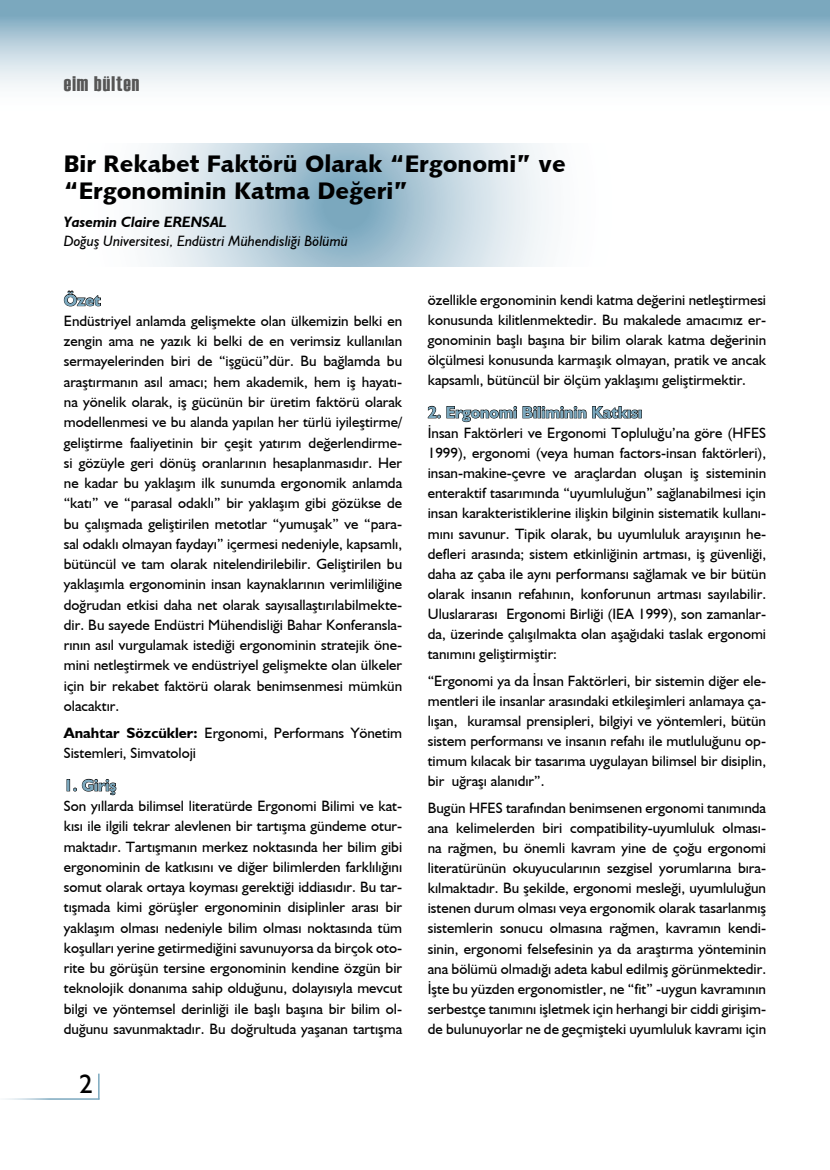
<style>
.page{position:relative;width:830px;height:1170px;background:#fff}
.page>*{position:absolute;margin:0;border:0;box-sizing:border-box;transform-origin:0 0}
.t1{font:27px "Humanist 521 BT";color:#000}
.t2{font:24px/27px "Humanist 531 BT Black A";color:#000}
.t3{font:21px "Haettenschweiler";letter-spacing:.05em;color:#565656}
.t4{font:700 16.5px "Humanist 521 BT";color:#7ba8be}
.t5{font:15px/20.2px "Humanist 521 BT";color:#000;text-align:justify}
.t6{font:italic 15px "Humanist 521 BT";color:#000}
.t7{font:italic 700 15px "Humanist 521 BT";color:#000}
.s1{font-weight:700}
</style>
<div class="page">
<svg style="left:0;top:0;width:829px;height:87px"></svg>
<svg style="left:98px;top:1073px;width:1px;height:25px"></svg>
<svg style="left:829px;top:0;width:1px;height:87px"></svg>
<svg style="left:144px;top:144px;width:405px;height:123px"></svg>
<svg style="left:63px;top:290px;width:38px;height:17px"></svg>
<svg style="left:67px;top:778px;width:50px;height:17px"></svg>
<svg style="left:427px;top:405px;width:214px;height:17px"></svg>
<h3 class="t3" style="left:64px;top:70px;width:77px">eim bülten</h3>
<h2 class="t2" style="left:64px;top:149px;width:503px">Bir Rekabet Faktörü Olarak “Ergonomi” ve “Ergonominin Katma Değeri”</h2>
<p class="t7" style="left:64px;top:212px;width:164px">Yasemin Claire ERENSAL</p>
<p class="t6" style="left:64px;top:232px;width:285px">Doğuş Universitesi, Endüstri Mühendisliği Bölümü</p>
<p class="t4" style="left:64px;top:290px;width:38px">Özet</p>
<p class="t5" style="left:64px;top:310px;width:340px">Endüstriyel anlamda gelişmekte olan ülkemizin belki en zengin ama ne yazık ki belki de en verimsiz kullanılan sermayelerinden biri de “işgücü”dür. Bu bağlamda bu araştırmanın asıl amacı; hem akademik, hem iş hayatı&shy;na yönelik olarak, iş gücünün bir üretim faktörü olarak modellenmesi ve bu alanda yapılan her türlü iyileştirme/ geliştirme faaliyetinin bir çeşit yatırım değerlendirme&shy;si gözüyle geri dönüş oranlarının hesaplanmasıdır. Her ne kadar bu yaklaşım ilk sunumda ergonomik anlamda “katı” ve “parasal odaklı” bir yaklaşım gibi gözükse de bu çalışmada geliştirilen metotlar “yumuşak” ve “para&shy;sal odaklı olmayan faydayı” içermesi nedeniyle, kapsamlı, bütüncül ve tam olarak nitelendirilebilir. Geliştirilen bu yaklaşımla ergonominin insan kaynaklarının verimliliğine doğrudan etkisi daha net olarak sayısallaştırılabilmekte&shy;dir. Bu sayede Endüstri Mühendisliği Bahar Konferansla&shy;rının asıl vurgulamak istediği ergonominin stratejik öne&shy;mini netleştirmek ve endüstriyel gelişmekte olan ülkeler için bir rekabet faktörü olarak benimsenmesi mümkün olacaktır.</p>
<p class="t5" style="left:64px;top:722px;width:340px"><span class="s1">Anahtar Sözcükler:</span> Ergonomi, Performans Yönetim<br>Sistemleri, Simvatoloji</p>
<p class="t4" style="left:64px;top:774px;width:54px">1. Giriş</p>
<p class="t5" style="left:64px;top:795px;width:340px">Son yıllarda bilimsel literatürde Ergonomi Bilimi ve kat&shy;kısı ile ilgili tekrar alevlenen bir tartışma gündeme otur&shy;maktadır. Tartışmanın merkez noktasında her bilim gibi ergonominin de katkısını ve diğer bilimlerden farklılığını somut olarak ortaya koyması gerektiği iddiasıdır. Bu tar&shy;tışmada kimi görüşler ergonominin disiplinler arası bir yaklaşım olması nedeniyle bilim olması noktasında tüm koşulları yerine getirmediğini savunuyorsa da birçok oto&shy;rite bu görüşün tersine ergonominin kendine özgün bir teknolojik donanıma sahip olduğunu, dolayısıyla mevcut bilgi ve yöntemsel derinliği ile başlı başına bir bilim ol&shy;duğunu savunmaktadır. Bu doğrultuda yaşanan tartışma</p>
<h1 class="t1" style="left:79px;top:1066px;width:15px">2</h1>
<p class="t5" style="left:427px;top:289px;width:340px">özellikle ergonominin kendi katma değerini netleştirmesi konusunda kilitlenmektedir. Bu makalede amacımız er&shy;gonominin başlı başına bir bilim olarak katma değerinin ölçülmesi konusunda karmaşık olmayan, pratik ve ancak kapsamlı, bütüncül bir ölçüm yaklaşımı geliştirmektir.</p>
<p class="t4" style="left:427px;top:402px;width:216px">2. Ergonomi Biliminin Katkısı</p>
<p class="t5" style="left:427px;top:422px;width:340px">İnsan Faktörleri ve Ergonomi Topluluğu’na göre (HFES 1999), ergonomi (veya human factors-insan faktörleri), insan-makine-çevre ve araçlardan oluşan iş sisteminin enteraktif tasarımında “uyumluluğun” sağlanabilmesi için insan karakteristiklerine ilişkin bilginin sistematik kullanı&shy;mını savunur. Tipik olarak, bu uyumluluk arayışının he&shy;defleri arasında; sistem etkinliğinin artması, iş güvenliği, daha az çaba ile aynı performansı sağlamak ve bir bütün olarak insanın refahının, konforunun artması sayılabilir.<br>Uluslararası Ergonomi Birliği (IEA 1999), son zamanlar&shy;da, üzerinde çalışılmakta olan aşağıdaki taslak ergonomi tanımını geliştirmiştir:</p>
<p class="t5" style="left:427px;top:670px;width:340px">“Ergonomi ya da İnsan Faktörleri, bir sistemin diğer ele&shy;mentleri ile insanlar arasındaki etkileşimleri anlamaya ça&shy;lışan, kuramsal prensipleri, bilgiyi ve yöntemleri, bütün sistem performansı ve insanın refahı ile mutluluğunu op&shy;timum kılacak bir tasarıma uygulayan bilimsel bir disiplin, bir uğraşı alanıdır”.</p>
<p class="t5" style="left:427px;top:797px;width:340px">Bugün HFES tarafından benimsenen ergonomi tanımında ana kelimelerden biri compatibility-uyumluluk olması&shy;na rağmen, bu önemli kavram yine de çoğu ergonomi literatürünün okuyucularının sezgisel yorumlarına bıra&shy;kılmaktadır. Bu şekilde, ergonomi mesleği, uyumluluğun istenen durum olması veya ergonomik olarak tasarlanmış sistemlerin sonucu olmasına rağmen, kavramın kendi&shy;sinin, ergonomi felsefesinin ya da araştırma yönteminin ana bölümü olmadığı adeta kabul edilmiş görünmektedir.<br>İşte bu yüzden ergonomistler, ne “fit” -uygun kavramının serbestçe tanımını işletmek için herhangi bir ciddi girişim&shy;de bulunuyorlar ne de geçmişteki uyumluluk kavramı için</p>
</div>
